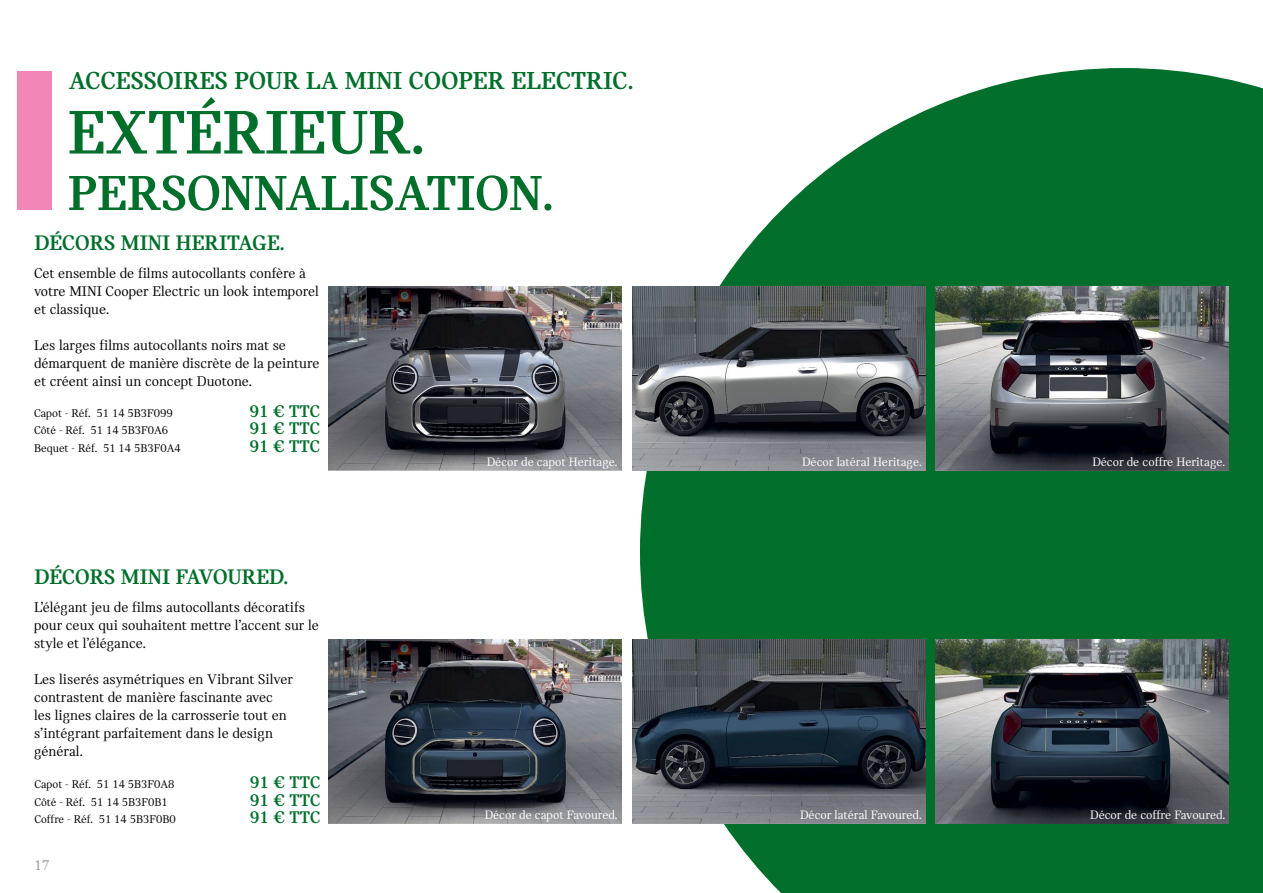
<style>
.page{position:relative;width:1263px;height:893px;background:#fff}
.page>*{position:absolute;margin:0;border:0;box-sizing:border-box;transform-origin:0 0}
.t1{font:700 65.55px "MINI Serif";color:#006f2b}
.t2{font:700 52.5px "MINI Serif";color:#006f2b}
.t3{font:26.25px "MINI Serif Headline";color:#006f2b}
.t4{font:700 22.5px "MINI Serif";color:#006f2b}
.t5{font:700 18px/17.5px "MINI Serif";color:#006f2b;text-align:justify}
.t6{font:15px/18px "MINI Serif";color:#000}
.t7{font:15px "MINI Serif";color:#939598}
.t8{font:12.9px "MINI Serif";color:#fff}
.t9{font:12px/17.5px "MINI Serif";color:#000}
</style>
<div class="page">
<svg style="left:640px;top:68px;width:623px;height:825px;fill:#006f2b"></svg>
<img style="left:328px;top:640px;width:294px;height:183px">
<img style="left:632px;top:640px;width:293px;height:183px">
<img style="left:935px;top:640px;width:294px;height:183px">
<img style="left:328px;top:287px;width:294px;height:183px">
<img style="left:632px;top:287px;width:293px;height:183px">
<img style="left:935px;top:287px;width:294px;height:183px">
<div style="left:17px;top:72px;width:34px;height:138px;background:#f287b7"></div>
<h3 class="t3" style="left:69px;top:66px;width:566px">ACCESSOIRES POUR LA MINI COOPER ELECTRIC.</h3>
<h1 class="t1" style="left:68px;top:96px;width:359px">EXTÉRIEUR.</h1>
<h2 class="t2" style="left:68px;top:164px;width:487px">PERSONNALISATION.</h2>
<h3 class="t4" style="left:34px;top:230px;width:252px">DÉCORS MINI HERITAGE.</h3>
<p class="t6" style="left:34px;top:265px;width:286px">Cet ensemble de films autocollants confère à votre MINI Cooper Electric un look intemporel et classique.</p>
<p class="t6" style="left:34px;top:337px;width:287px">Les larges films autocollants noirs mat se démarquent de manière discrète de la peinture et créent ainsi un concept Duotone.</p>
<p class="t9" style="left:34px;top:404px;width:148px">Capot - Réf. 51 14 5B3F099<br>Côté - Réf. 51 14 5B3F0A6<br>Bequet - Réf. 51 14 5B3F0A4</p>
<p class="t5" style="left:249px;top:402px;width:72px">91 € TTC 91 € TTC 91 € TTC</p>
<h3 class="t4" style="left:34px;top:564px;width:256px">DÉCORS MINI FAVOURED.</h3>
<p class="t6" style="left:34px;top:599px;width:286px">L’élégant jeu de films autocollants décoratifs pour ceux qui souhaitent mettre l’accent sur le style et l’élégance.</p>
<p class="t6" style="left:34px;top:671px;width:260px">Les liserés asymétriques en Vibrant Silver contrastent de manière fascinante avec les lignes claires de la carrosserie tout en s’intégrant parfaitement dans le design général.</p>
<p class="t9" style="left:34px;top:775px;width:143px">Capot - Réf. 51 14 5B3F0A8<br>Côté - Réf. 51 14 5B3F0B1<br>Coffre - Réf. 51 14 5B3F0B0</p>
<p class="t5" style="left:250px;top:773px;width:72px">91 € TTC 91 € TTC 91 € TTC</p>
<p class="t7" style="left:34px;top:857px;width:17px">17</p>
<p class="t8" style="left:487px;top:455px;width:132px">Décor de capot Heritage.</p>
<p class="t8" style="left:802px;top:455px;width:121px">Décor latéral Heritage.</p>
<p class="t8" style="left:1092px;top:455px;width:134px">Décor de coffre Heritage.</p>
<p class="t8" style="left:485px;top:807px;width:134px">Décor de capot Favoured.</p>
<p class="t8" style="left:800px;top:807px;width:123px">Décor latéral Favoured.</p>
<p class="t8" style="left:1090px;top:807px;width:137px">Décor de coffre Favoured.</p>
</div>
